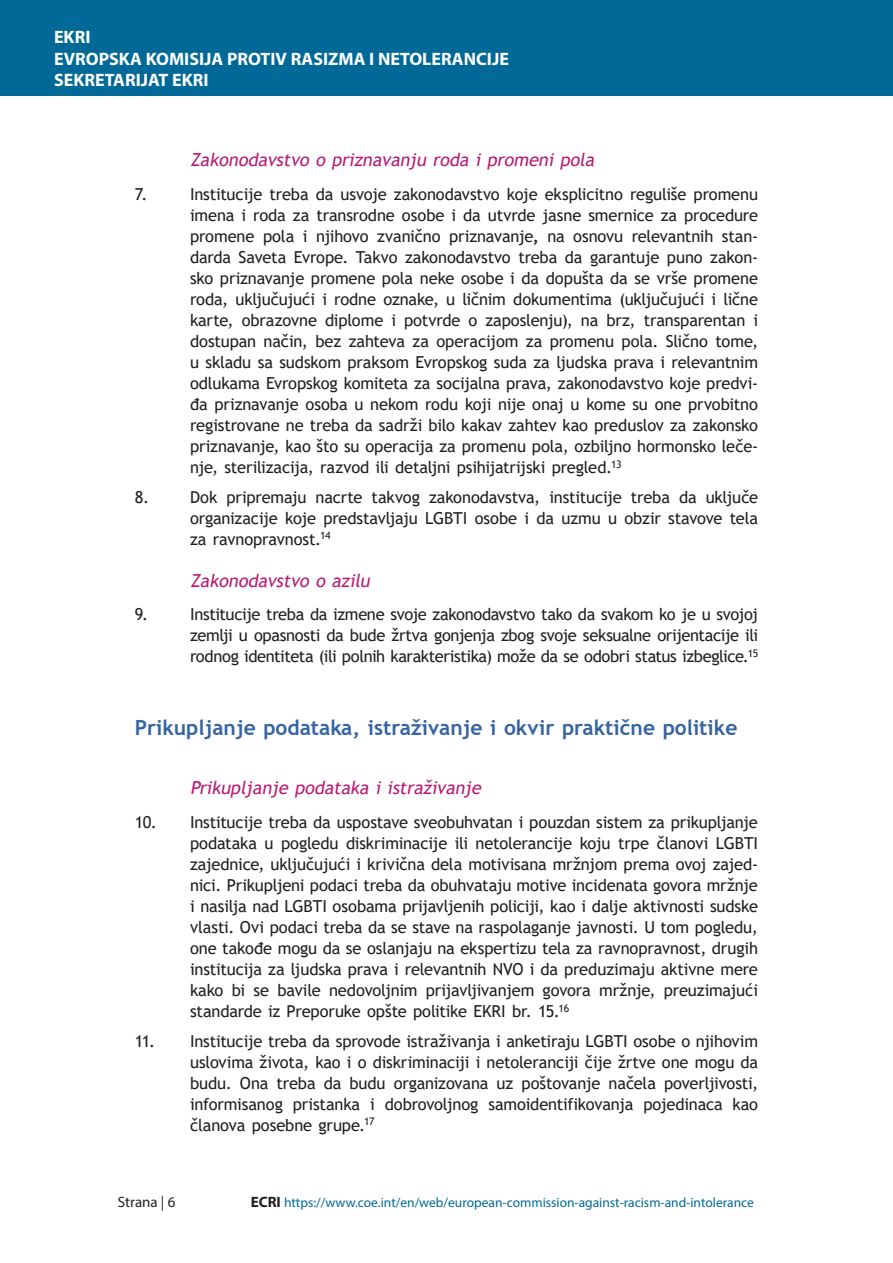
<style>
.page{position:relative;width:893px;height:1263px;background:#fff}
.page>*{position:absolute;margin:0;border:0;box-sizing:border-box;transform-origin:0 0}
.t1{font:700 21px "Trebuchet MS";color:#3664a1}
.t2{font:italic 18px "Trebuchet MS";color:#b61a74}
.t3{font:700 18px/21.6px "Myriad Pro";color:#fff}
.t4{font:16.5px/21px "Trebuchet MS";letter-spacing:-.015em;color:#231f20;text-align:justify}
.t5{font:15px "Myriad Pro";color:#231f20}
.t6{font:13.5px "Myriad Pro";color:#006997}
.s1{font-weight:700}
.s2{font-weight:700;font-size:15px;color:#231f20}
</style>
<div class="page">
<div style="left:0;top:0;width:893px;height:96px;background:#006997"></div>
<p class="t3" style="left:54px;top:28px;width:456px">EKRI<br>EVROPSKA KOMISIJA PROTIV RASIZMA I NETOLERANCIJE<br>SEKRETARIJAT EKRI</p>
<p class="t2" style="left:190px;top:149px;width:409px">Zakonodavstvo o priznavanju roda i promeni pola</p>
<p class="t4" style="left:135px;top:184px;width:14px">7.</p>
<p class="t4" style="left:190px;top:184px;width:570px">Institucije treba da usvoje zakonodavstvo koje eksplicitno reguliše promenu imena i roda za transrodne osobe i da utvrde jasne smernice za procedure promene pola i njihovo zvanično priznavanje<span class="s1">,</span> na osnovu relevantnih stan&shy;darda Saveta Evrope. Takvo zakonodavstvo treba da garantuje puno zakon&shy;sko priznavanje promene pola neke osobe i da dopušta da se vrše promene roda, uključujući i rodne oznake, u ličnim dokumentima (uključujući i lične karte, obrazovne diplome i potvrde o zaposlenju), na brz, transparentan i dostupan način, bez zahteva za operacijom za promenu pola. Slično tome, u skladu sa sudskom praksom Evropskog suda za ljudska prava i relevantnim odlukama Evropskog komiteta za socijalna prava, zakonodavstvo koje predvi&shy;đa priznavanje osoba u nekom rodu koji nije onaj u kome su one prvobitno registrovane ne treba da sadrži bilo kakav zahtev kao preduslov za zakonsko priznavanje, kao što su operacija za promenu pola, ozbiljno hormonsko leče&shy;nje, sterilizacija, razvod ili detaljni psihijatrijski pregled.<sup>13</sup></p>
<p class="t4" style="left:135px;top:486px;width:16px">8.</p>
<p class="t4" style="left:190px;top:486px;width:570px">Dok pripremaju nacrte takvog zakonodavstva, institucije treba da uključe organizacije koje predstavljaju LGBTI osobe i da uzmu u obzir stavove tela za ravnopravnost.<sup>14</sup></p>
<p class="t2" style="left:190px;top:570px;width:185px">Zakonodavstvo o azilu</p>
<p class="t4" style="left:135px;top:604px;width:15px">9.</p>
<p class="t4" style="left:190px;top:604px;width:570px">Institucije treba da izmene svoje zakonodavstvo tako da svakom ko je u svojoj zemlji u opasnosti da bude žrtva gonjenja zbog svoje seksualne orijentacije ili rodnog identiteta (ili polnih karakteristika) može da se odobri status izbeglice.<sup>15</sup></p>
<p class="t1" style="left:135px;top:716px;width:604px">Prikupljanje podataka, istraživanje i okvir praktične politike</p>
<p class="t2" style="left:190px;top:777px;width:296px">Prikupljanje podataka i istraživanje</p>
<p class="t4" style="left:190px;top:812px;width:570px;text-indent:-55px">10. Institucije treba da uspostave sveobuhvatan i pouzdan sistem za prikupljanje podataka u pogledu diskriminacije ili netolerancije koju trpe članovi LGBTI zajednice, uključujući i krivična dela motivisana mržnjom prema ovoj zajed&shy;nici. Prikupljeni podaci treba da obuhvataju motive incidenata govora mržnje i nasilja nad LGBTI osobama prijavljenih policiji, kao i dalje aktivnosti sudske vlasti. Ovi podaci treba da se stave na raspolaganje javnosti. U tom pogledu, one takođe mogu da se oslanjaju na ekspertizu tela za ravnopravnost, drugih institucija za ljudska prava i relevantnih NVO i da preduzimaju aktivne mere kako bi se bavile nedovoljnim prijavljivanjem govora mržnje, preuzimajući standarde iz Preporuke opšte politike EKRI br. 15.<sup>16</sup></p>
<p class="t4" style="left:190px;top:1030px;width:570px;text-indent:-55px">11. Institucije treba da sprovode istraživanja i anketiraju LGBTI osobe o njihovim uslovima života, kao i o diskriminaciji i netoleranciji čije žrtve one mogu da budu. Ona treba da budu organizovana uz poštovanje načela poverljivosti, informisanog pristanka i dobrovoljnog samoidentifikovanja pojedinaca kao članova posebne grupe.<sup>17</sup></p>
<p class="t5" style="left:118px;top:1196px;width:59px">Strana | 6</p>
<p class="t6" style="left:251px;top:1197px;width:505px"><span class="s2">ECRI</span> https://www.coe.int/en/web/european-commission-against-racism-and-intolerance</p>
</div>
